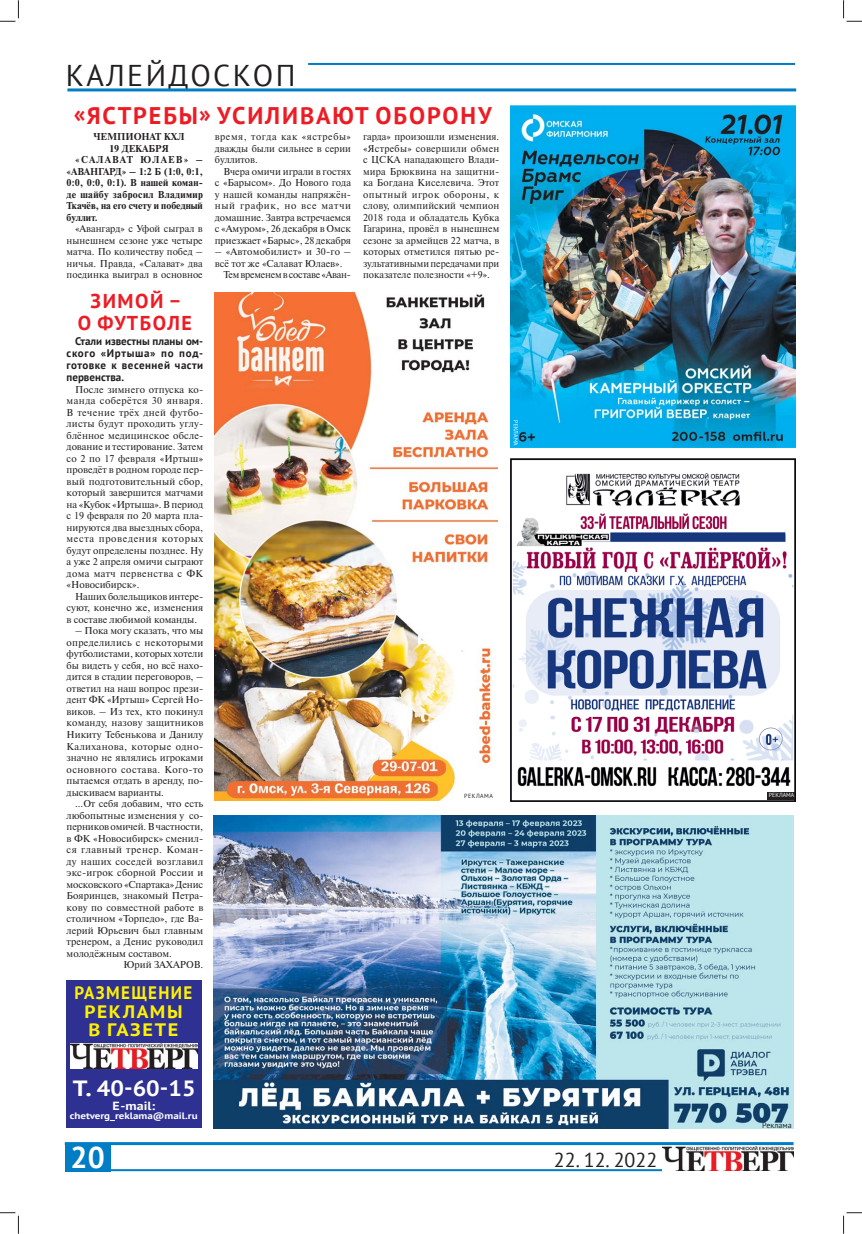
<style>
.page{position:relative;width:862px;height:1234px;background:#fff}
.page>*{position:absolute;margin:0;border:0;box-sizing:border-box;transform-origin:0 0}
.t1{font:30px "PT Sans";letter-spacing:.08em;color:#231f20}
.t2{font:700 30px "PT Sans";color:#fff}
.t3{font:700 24px "PT Sans";letter-spacing:.08em;color:#ed1c24}
.t4{font:700 22px "PT Sans";color:#fff;scale:1.18 1}
.t5{font:700 20px/22px "PT Sans";letter-spacing:.08em;color:#ed1c24;text-align:center}
.t6{font:20px "PT Sans";color:#231f20}
.t7{font:700 18px/18.5px "PT Sans";letter-spacing:.08em;color:#fff200;text-align:center;scale:.95 1}
.t8{font:700 11.8px "PT Sans";color:#fff;scale:1.18 1}
.t9{font:700 11px/12px "PT Sans";letter-spacing:.045em;color:#231f20;text-align:justify}
.t10{font:10px/11.5px "Newton C";color:#231f20;text-align:justify}
.t11{font:700 10px "Newton C";color:#231f20}
.t12{font:10px "Newton C";letter-spacing:-.02em;color:#231f20}
.t13{font:700 10px "Newton C";letter-spacing:.035em;color:#231f20}
.t14{font:10px "Newton C";letter-spacing:.03em;color:#231f20}
.t15{font:10px "Newton C";letter-spacing:.045em;color:#231f20}
.t16{font:700 10px "Newton C";letter-spacing:.125em;color:#231f20}
.t17{font:700 9.3px "PT Sans";color:#fff;scale:1.18 1}
.t18{font:8px "PT Sans";color:#231f20}
.t19{font:6px "PT Sans";letter-spacing:.08em;color:#231f20}
.t20{font:5.9px "PT Sans";color:#fff}
</style>
<div class="page">
<div style="left:67px;top:980px;width:135px;height:147px;background:#2e3092"></div>
<img style="left:70px;top:1043px;width:128px;height:25px">
<div style="left:65px;top:1144px;width:46px;height:26px;background:#007dc5"></div>
<hr style="left:100px;top:1168px;width:562px;height:2px;background:#007dc5">
<hr style="left:65px;top:1141px;width:728px;height:3px;background:#007dc5">
<img style="left:663px;top:1146px;width:131px;height:24px">
<hr style="left:67px;top:88px;width:729px;height:3px;background:#007dc5">
<hr style="left:308px;top:63px;width:487px;height:2px;background:#007dc5">
<img style="left:213px;top:815px;width:580px;height:312px">
<img style="left:215px;top:293px;width:283px;height:507px">
<img style="left:510px;top:459px;width:285px;height:341px">
<div style="left:767px;top:792px;width:28px;height:7px;background:#231f20"></div>
<img style="left:511px;top:105px;width:284px;height:343px">
<div style="left:511px;top:418px;width:8px;height:28px;background:#00aeef"></div>
<svg style="left:0;top:0;width:19px;height:22px"></svg>
<svg style="left:0;top:1212px;width:19px;height:21px"></svg>
<svg style="left:843px;top:0;width:19px;height:22px"></svg>
<svg style="left:843px;top:1212px;width:19px;height:21px"></svg>
<h1 class="t1" style="left:66px;top:55px;width:231px">КАЛЕЙДОСКОП</h1>
<h2 class="t3" style="left:74px;top:99px;width:419px">«ЯСТРЕБЫ» УСИЛИВАЮТ ОБОРОНУ</h2>
<p class="t11" style="left:93px;top:133px;width:93px">ЧЕМПИОНАТ КХЛ</p>
<p class="t11" style="left:109px;top:144px;width:61px">19 ДЕКАБРЯ</p>
<p class="t16" style="left:75px;top:156px;width:129px">«САЛАВАТ ЮЛАЕВ» –</p>
<p class="t11" style="left:67px;top:167px;width:138px">«АВАНГАРД» – 1:2 Б (1:0, 0:1,</p>
<p class="t11" style="left:67px;top:179px;width:138px">0:0, 0:0, 0:1). В нашей коман-</p>
<p class="t13" style="left:67px;top:190px;width:138px">де шайбу забросил Владимир</p>
<p class="t11" style="left:67px;top:202px;width:138px">Ткачёв, на его счету и победный</p>
<p class="t11" style="left:67px;top:213px;width:32px">буллит.</p>
<p class="t10" style="left:67px;top:224px;width:138px;text-indent:9px">«Авангард» с Уфой сыграл в нынешнем сезоне уже четыре матча. По количеству побед – ничья. Правда, «Салават» два поединка выиграл в основное</p>
<h3 class="t5" style="left:78px;top:290px;width:116px">ЗИМОЙ –<br>О ФУТБОЛЕ</h3>
<p class="t9" style="left:67px;top:335px;width:138px;text-indent:9px">Стали известны планы ом&shy;ского «Иртыша» по под&shy;готовке к весенней части первенства.</p>
<p class="t10" style="left:67px;top:384px;width:138px;text-indent:9px">После зимнего отпуска ко&shy;манда соберётся 30 января.<br>В течение трёх дней футбо&shy;листы будут проходить углу&shy;блённое медицинское обсле&shy;дование и тестирование. Затем со 2 по 17 февраля «Иртыш» проведёт в родном городе пер&shy;вый подготовительный сбор, который завершится матчами на «Кубок «Иртыша». В период с 19 февраля по 20 марта пла&shy;нируются два выездных сбора, места проведения которых будут определены позднее. Ну а уже 2 апреля омичи сыграют дома матч первенства с ФК «Новосибирск».</p>
<p class="t10" style="left:67px;top:591px;width:138px;text-indent:9px">Наших болельщиков интере&shy;суют, конечно же, изменения в составе любимой команды.</p>
<p class="t10" style="left:67px;top:626px;width:138px;text-indent:9px">– Пока могу сказать, что мы определились с некоторыми футболистами, которых хотели бы видеть у себя, но всё нахо&shy;дится в стадии переговоров, – ответил на наш вопрос прези&shy;дент ФК «Иртыш» Сергей Но&shy;виков. – Из тех, кто покинул команду, назову защитников Никиту Тебенькова и Данилу Калиханова, которые одно&shy;значно не являлись игроками основного состава. Кого-то пытаемся отдать в аренду, по&shy;дыскиваем варианты.</p>
<p class="t10" style="left:75px;top:798px;width:130px">...От себя добавим, что есть</p>
<p class="t10" style="left:67px;top:810px;width:138px">любопытные изменения у со-</p>
<p class="t10" style="left:67px;top:821px;width:138px">перников омичей. В частности,</p>
<p class="t10" style="left:67px;top:833px;width:138px">в ФК «Новосибирск» сменил-</p>
<p class="t15" style="left:67px;top:845px;width:138px">ся главный тренер. Коман-</p>
<p class="t14" style="left:67px;top:857px;width:138px">ду наших соседей возглавил</p>
<p class="t10" style="left:67px;top:867px;width:138px">экс-игрок сборной России и</p>
<p class="t10" style="left:67px;top:879px;width:138px">московского «Спартака» Денис</p>
<p class="t10" style="left:67px;top:890px;width:138px">Бояринцев, знакомый Петра-</p>
<p class="t10" style="left:67px;top:902px;width:138px">кову по совместной работе в</p>
<p class="t10" style="left:67px;top:913px;width:138px">столичном «Торпедо», где Ва-</p>
<p class="t10" style="left:67px;top:925px;width:138px">лерий Юрьевич был главным</p>
<p class="t10" style="left:67px;top:936px;width:138px">тренером, а Денис руководил</p>
<p class="t10" style="left:67px;top:948px;width:107px">молодёжным составом.</p>
<p class="t10" style="left:124px;top:959px;width:81px">Юрий ЗАХАРОВ.</p>
<h3 class="t7" style="left:74px;top:983px;width:126px">РАЗМЕЩЕНИЕ<br>РЕКЛАМЫ<br>В ГАЗЕТЕ</h3>
<p class="t10" style="left:215px;top:132px;width:138px">время, тогда как «ястребы» дважды были сильнее в серии буллитов.</p>
<p class="t10" style="left:215px;top:166px;width:138px;text-indent:9px">Вчера омичи играли в гостях с «Барысом». До Нового года у нашей команды напряжён&shy;ный график, но все матчи домашние. Завтра встречаемся с «Амуром», 26 декабря в Омск приезжает «Барыс», 28 декабря</p>
<p class="t10" style="left:215px;top:247px;width:138px">– «Автомобилист» и 30-го –</p>
<p class="t10" style="left:215px;top:258px;width:129px">всё тот же «Салават Юлаев».</p>
<p class="t12" style="left:223px;top:271px;width:129px">Тем временем в составе «Аван-</p>
<p class="t10" style="left:363px;top:132px;width:138px">гарда» произошли изменения. «Ястребы» совершили обмен с ЦСКА нападающего Влади&shy;мира Брюквина на защитни&shy;ка Богдана Киселевича. Этот опытный игрок обороны, к слову, олимпийский чемпион 2018 года и обладатель Кубка Гагарина, провёл в нынешнем сезоне за армейцев 22 матча, в которых отметился пятью ре&shy;зультативными передачами при показателе полезности «+9».</p>
<p class="t20" style="left:520px;top:420px;width:27px;rotate:90deg">РЕКЛАМА</p>
<p class="t19" style="left:464px;top:791px;width:30px">РЕКЛАМА</p>
<p class="t20" style="left:769px;top:791px;width:27px">РЕКЛАМА</p>
<h3 class="t4" style="left:73px;top:1073px;width:106px">Т. 40-60-15</h3>
<p class="t8" style="left:113px;top:1097px;width:38px">E-mail:</p>
<p class="t17" style="left:70px;top:1109px;width:110px">chetverg_reklama@mail.ru</p>
<h1 class="t2" style="left:71px;top:1137px;width:36px">20</h1>
<h3 class="t6" style="left:554px;top:1146px;width:105px">22. 12. 2022</h3>
<p class="t18" style="left:762px;top:1119px;width:31px">Реклама</p>
</div>
